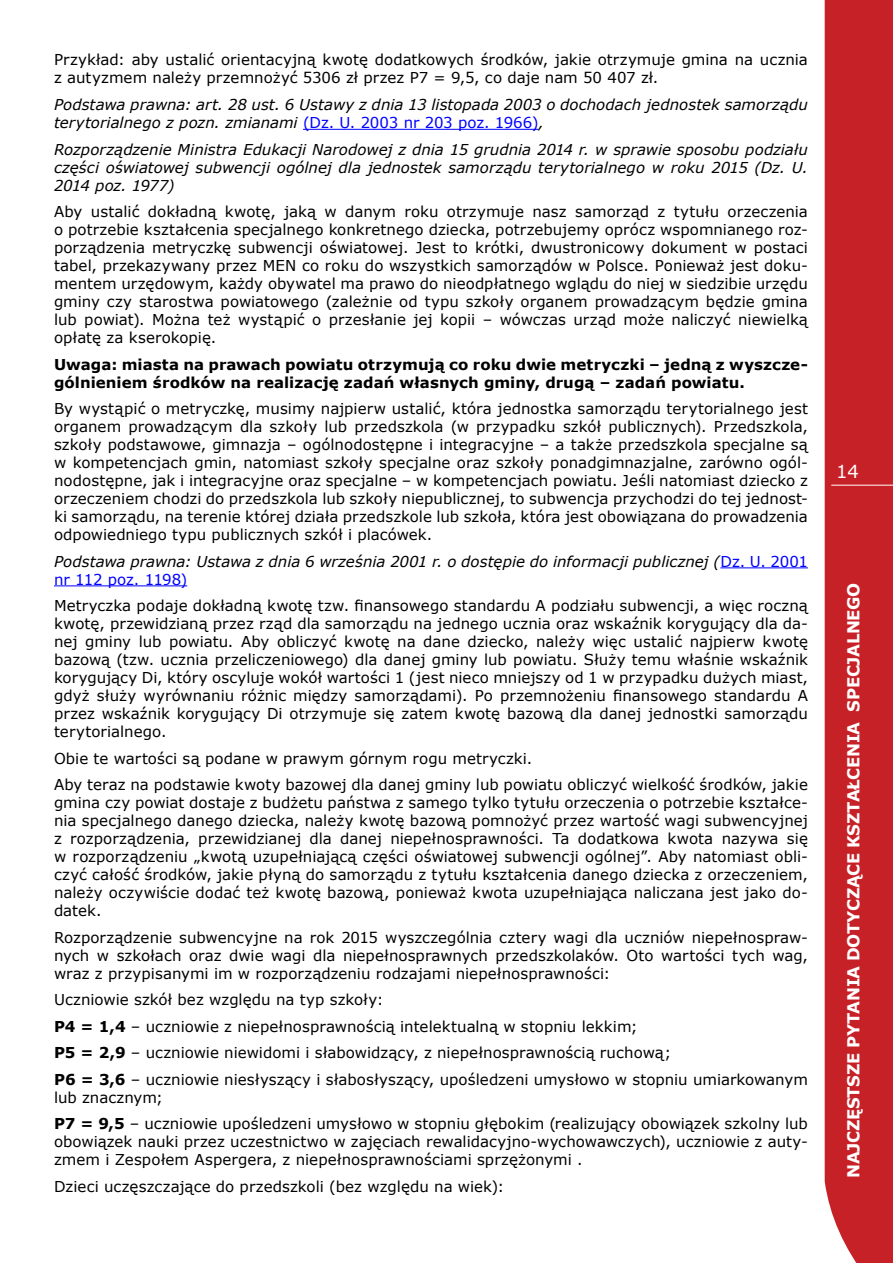
<style>
.page{position:relative;width:893px;height:1263px;background:#fff}
.page>*{position:absolute;margin:0;border:0;box-sizing:border-box;transform-origin:0 0}
.t1{font:18px "Verdana";color:#fff}
.t2{font:700 16.5px "Verdana";letter-spacing:-.02em;color:#fff}
.t3{font:15px/18px "Verdana";color:#000}
.t4{font:italic 15px/18px "Verdana";color:#000}
.t5{font:700 15px/18px "Verdana";letter-spacing:.005em;color:#000}
.s1{font-style:normal;color:#00f}
.s2{font-weight:700}
</style>
<div class="page">
<div style="left:825px;top:0;width:68px;height:1263px;background:#c72128"></div>
<hr style="left:831px;top:485px;width:62px;height:1px;background:#fff">
<hr style="left:303px;top:129px;width:235px;height:1px;background:#00f">
<hr style="left:720px;top:567px;width:88px;height:1px;background:#00f">
<hr style="left:54px;top:585px;width:133px;height:1px;background:#00f">
<p class="t3" style="left:54px;top:51px;width:755px">Przykład: aby ustalić orientacyjną kwotę dodatkowych środków, jakie otrzymuje gmina na ucznia z autyzmem należy przemnożyć 5306 zł przez P7 = 9,5, co daje nam 50 407 zł.</p>
<p class="t4" style="left:54px;top:96px;width:755px">Podstawa prawna: art. 28 ust. 6 Ustawy z dnia 13 listopada 2003 o dochodach jednostek samorządu terytorialnego z pozn. zmianami <span class="s1">(Dz. U. 2003 nr 203 poz. 1966)</span>,</p>
<p class="t4" style="left:54px;top:140px;width:755px;text-align:justify">Rozporządzenie Ministra Edukacji Narodowej z dnia 15 grudnia 2014 r. w sprawie sposobu podziału części oświatowej subwencji ogólnej dla jednostek samorządu terytorialnego w roku 2015 (Dz. U.<br>2014 poz. 1977)</p>
<p class="t3" style="left:54px;top:203px;width:755px;text-align:justify">Aby ustalić dokładną kwotę, jaką w danym roku otrzymuje nasz samorząd z tytułu orzeczenia o potrzebie kształcenia specjalnego konkretnego dziecka, potrzebujemy oprócz wspomnianego roz&shy;porządzenia metryczkę subwencji oświatowej. Jest to krótki, dwustronicowy dokument w postaci tabel, przekazywany przez MEN co roku do wszystkich samorządów w Polsce. Ponieważ jest doku&shy;mentem urzędowym, każdy obywatel ma prawo do nieodpłatnego wglądu do niej w siedzibie urzędu gminy czy starostwa powiatowego (zależnie od typu szkoły organem prowadzącym będzie gmina lub powiat). Można też wystąpić o przesłanie jej kopii – wówczas urząd może naliczyć niewielką opłatę za kserokopię.</p>
<p class="t5" style="left:54px;top:355px;width:755px">Uwaga: miasta na prawach powiatu otrzymują co roku dwie metryczki – jedną z wyszcze&shy;gólnieniem środków na realizację zadań własnych gminy, drugą – zadań powiatu.</p>
<p class="t3" style="left:54px;top:400px;width:755px;text-align:justify">By wystąpić o metryczkę, musimy najpierw ustalić, która jednostka samorządu terytorialnego jest organem prowadzącym dla szkoły lub przedszkola (w przypadku szkół publicznych). Przedszkola, szkoły podstawowe, gimnazja – ogólnodostępne i integracyjne – a także przedszkola specjalne są w kompetencjach gmin, natomiast szkoły specjalne oraz szkoły ponadgimnazjalne, zarówno ogól&shy;nodostępne, jak i integracyjne oraz specjalne – w kompetencjach powiatu. Jeśli natomiast dziecko z orzeczeniem chodzi do przedszkola lub szkoły niepublicznej, to subwencja przychodzi do tej jednost&shy;ki samorządu, na terenie której działa przedszkole lub szkoła, która jest obowiązana do prowadzenia odpowiedniego typu publicznych szkół i placówek.</p>
<p class="t4" style="left:54px;top:552px;width:755px">Podstawa prawna: Ustawa z dnia 6 września 2001 r. o dostępie do informacji publicznej (<span class="s1">Dz. U. 2001 nr 112 poz. 1198)</span></p>
<p class="t3" style="left:54px;top:597px;width:755px;text-align:justify">Metryczka podaje dokładną kwotę tzw. finansowego standardu A podziału subwencji, a więc roczną kwotę, przewidzianą przez rząd dla samorządu na jednego ucznia oraz wskaźnik korygujący dla da&shy;nej gminy lub powiatu. Aby obliczyć kwotę na dane dziecko, należy więc ustalić najpierw kwotę bazową (tzw. ucznia przeliczeniowego) dla danej gminy lub powiatu. Służy temu właśnie wskaźnik korygujący Di, który oscyluje wokół wartości 1 (jest nieco mniejszy od 1 w przypadku dużych miast, gdyż służy wyrównaniu różnic między samorządami). Po przemnożeniu finansowego standardu A przez wskaźnik korygujący Di otrzymuje się zatem kwotę bazową dla danej jednostki samorządu terytorialnego.</p>
<p class="t3" style="left:54px;top:745px;width:755px;line-height:26.5px">Obie te wartości są podane w prawym górnym rogu metryczki.<br>Aby teraz na podstawie kwoty bazowej dla danej gminy lub powiatu obliczyć wielkość środków, jakie</p>
<p class="t3" style="left:54px;top:794px;width:755px;text-align:justify">gmina czy powiat dostaje z budżetu państwa z samego tylko tytułu orzeczenia o potrzebie kształce&shy;nia specjalnego danego dziecka, należy kwotę bazową pomnożyć przez wartość wagi subwencyjnej z rozporządzenia, przewidzianej dla danej niepełnosprawności. Ta dodatkowa kwota nazywa się w rozporządzeniu „kwotą uzupełniającą części oświatowej subwencji ogólnej”. Aby natomiast obli&shy;czyć całość środków, jakie płyną do samorządu z tytułu kształcenia danego dziecka z orzeczeniem, należy oczywiście dodać też kwotę bazową, ponieważ kwota uzupełniająca naliczana jest jako do&shy;datek.</p>
<p class="t3" style="left:54px;top:928px;width:755px;text-align:justify">Rozporządzenie subwencyjne na rok 2015 wyszczególnia cztery wagi dla uczniów niepełnospraw&shy;nych w szkołach oraz dwie wagi dla niepełnosprawnych przedszkolaków. Oto wartości tych wag, wraz z przypisanymi im w rozporządzeniu rodzajami niepełnosprawności:</p>
<p class="t3" style="left:54px;top:987px;width:755px;line-height:26.5px">Uczniowie szkół bez względu na typ szkoły:<br><span class="s2">P4 = 1,4</span> – uczniowie z niepełnosprawnością intelektualną w stopniu lekkim;<br><span class="s2">P5 = 2,9</span> – uczniowie niewidomi i słabowidzący, z niepełnosprawnością ruchową;<br><span class="s2">P6 = 3,6</span> – uczniowie niesłyszący i słabosłyszący, upośledzeni umysłowo w stopniu umiarkowanym</p>
<p class="t3" style="left:54px;top:1084px;width:755px;line-height:26.5px">lub znacznym;<br><span class="s2">P7 = 9,5</span> – uczniowie upośledzeni umysłowo w stopniu głębokim (realizujący obowiązek szkolny lub</p>
<p class="t3" style="left:54px;top:1133px;width:755px">obowiązek nauki przez uczestnictwo w zajęciach rewalidacyjno-wychowawczych), uczniowie z auty&shy;zmem i Zespołem Aspergera, z niepełnosprawnościami sprzężonymi .</p>
<p class="t3" style="left:54px;top:1177px;width:452px">Dzieci uczęszczające do przedszkoli (bez względu na wiek):</p>
<p class="t1" style="left:836px;top:460px;width:24px">14</p>
<p class="t2" style="left:843px;top:1178px;width:596px;rotate:-90deg">NAJCZĘSTSZE PYTANIA DOTYCZĄCE KSZTAŁCENIA SPECJALNEGO</p>
</div>
